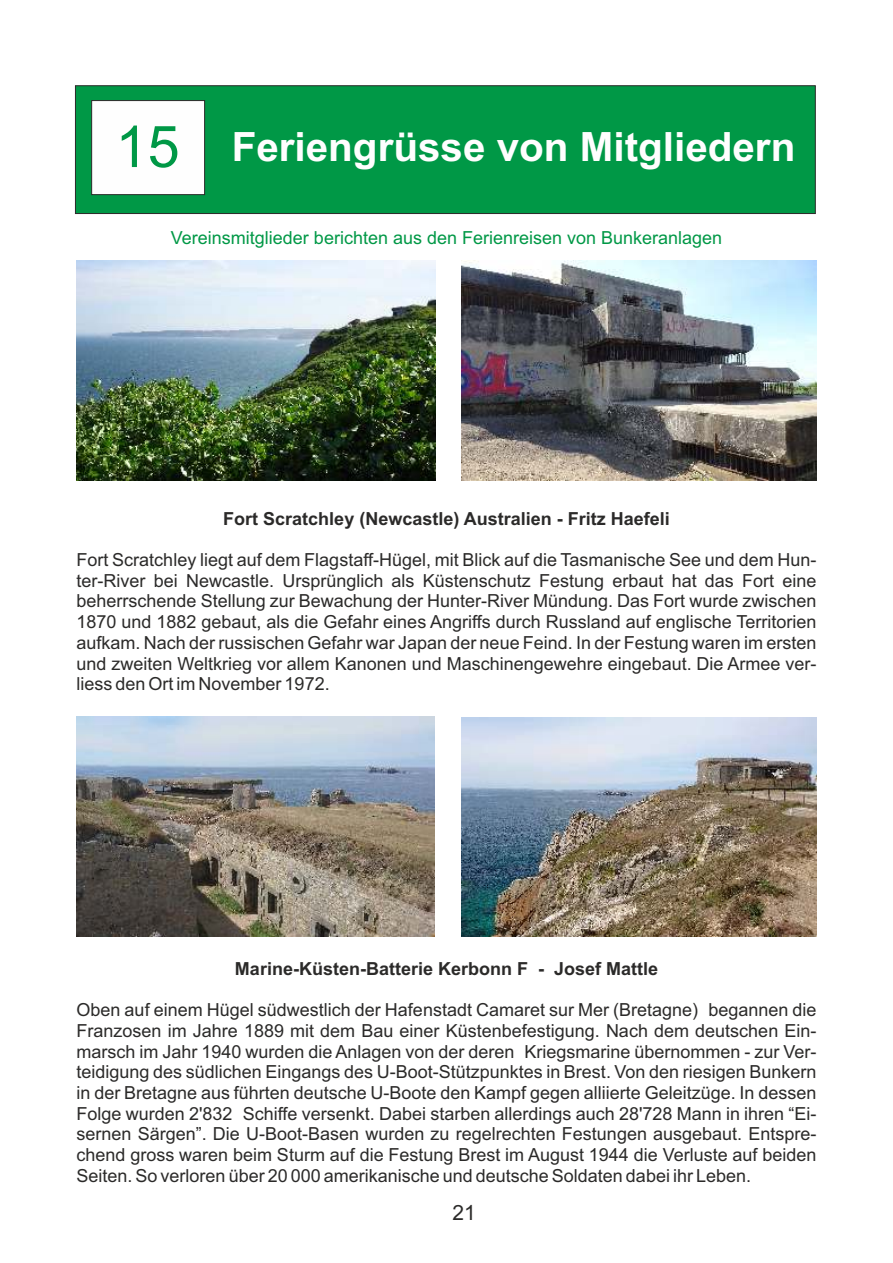
<style>
.page{position:relative;width:893px;height:1263px;background:#fff}
.page>*{position:absolute;margin:0;border:0;box-sizing:border-box;transform-origin:0 0}
.t1{font:700 40.35px "Arial";color:#fefefe}
.t2{font:21px "Arial";color:#2b2a29}
.t3{font:18px/20.7px "Arial";color:#2b2a29;text-align:justify}
.t4{font:700 18px "Arial";color:#2b2a29}
.t5{font:18px "Arial";color:#009846}
.s1{font-weight:400;font-size:57.75px;color:#009846}
</style>
<div class="page">
<div style="left:75px;top:85px;width:741px;height:129px;background:#009846"></div>
<svg style="left:91px;top:100px;width:114px;height:95px"></svg>
<img style="left:77px;top:260px;width:358px;height:220px">
<img style="left:461px;top:260px;width:355px;height:220px">
<img style="left:77px;top:717px;width:357px;height:220px">
<img style="left:461px;top:718px;width:355px;height:219px">
<h1 class="t1" style="left:115px;top:132px;width:681px"><span class="s1">15</span> Feriengrüsse von Mitgliedern</h1>
<p class="t5" style="left:171px;top:231px;width:553px">Vereinsmitglieder berichten aus den Ferienreisen von Bunkeranlagen</p>
<p class="t4" style="left:223px;top:511px;width:448px">Fort Scratchley (Newcastle) Australien - Fritz Haefeli</p>
<p class="t3" style="left:77px;top:551px;width:741px">Fort Scratchley liegt auf dem Flagstaff-Hügel, mit Blick auf die Tasmanische See und dem Hun&shy;ter-River bei Newcastle. Ursprünglich als Küstenschutz Festung erbaut hat das Fort eine beherrschende Stellung zur Bewachung der Hunter-River Mündung. Das Fort wurde zwischen 1870 und 1882 gebaut, als die Gefahr eines Angriffs durch Russland auf englische Territorien aufkam. Nach der russischen Gefahr war Japan der neue Feind. In der Festung waren im ersten und zweiten Weltkrieg vor allem Kanonen und Maschinengewehre eingebaut. Die Armee ver&shy;liess den Ort im November 1972.</p>
<p class="t4" style="left:235px;top:961px;width:425px">Marine-Küsten-Batterie Kerbonn F - Josef Mattle</p>
<p class="t3" style="left:77px;top:1001px;width:741px">Oben auf einem Hügel südwestlich der Hafenstadt Camaret sur Mer (Bretagne) begannen die Franzosen im Jahre 1889 mit dem Bau einer Küstenbefestigung. Nach dem deutschen Ein&shy;marsch im Jahr 1940 wurden die Anlagen von der deren Kriegsmarine übernommen - zur Ver&shy;teidigung des südlichen Eingangs des U-Boot-Stützpunktes in Brest. Von den riesigen Bunkern in der Bretagne aus führten deutsche U-Boote den Kampf gegen alliierte Geleitzüge. In dessen Folge wurden 2'832 Schiffe versenkt. Dabei starben allerdings auch 28'728 Mann in ihren “Ei&shy;sernen Särgen”. Die U-Boot-Basen wurden zu regelrechten Festungen ausgebaut. Entspre&shy;chend gross waren beim Sturm auf die Festung Brest im August 1944 die Verluste auf beiden Seiten. So verloren über 20 000 amerikanische und deutsche Soldaten dabei ihr Leben.</p>
<p class="t2" style="left:452px;top:1205px;width:25px">21</p>
</div>
